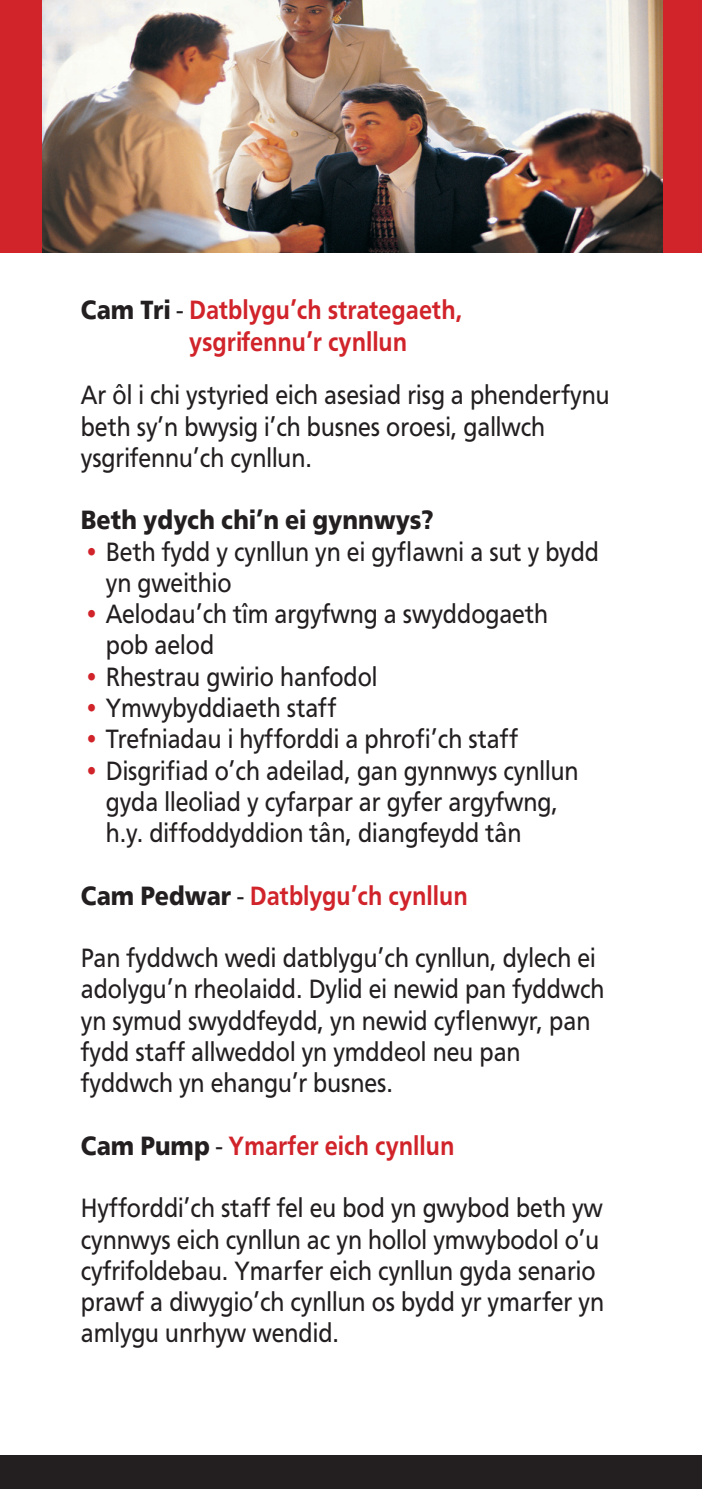
<style>
.page{position:relative;width:702px;height:1489px;background:#fff}
.page>*{position:absolute;margin:0;border:0;box-sizing:border-box;transform-origin:0 0}
.t1{font:27.5px "Frutus T";color:#231f20;scale:.89 1}
.t2{font:500 27.5px "Frutus T";color:#d1232a;scale:.89 1}
.t3{font:700 27.5px "Frutus T";color:#231f20;scale:.89 1}
.s1{font-weight:700;color:#231f20}
.s2{font-weight:400;color:#231f20}
.s3{color:#d1232a}
</style>
<div class="page">
<div style="left:0;top:0;width:44px;height:252px;background:#d1232a"></div>
<div style="left:660px;top:0;width:42px;height:252px;background:#d1232a"></div>
<img style="left:43px;top:0;width:619px;height:252px">
<div style="left:0;top:1455px;width:702px;height:33px;background:#231f20"></div>
<p class="t2" style="left:81px;top:294px;width:430px"><span class="s1">Cam Tri</span> <span class="s2">-</span> Datblygu’ch strategaeth,</p>
<p class="t2" style="left:189px;top:325px;width:246px">ysgrifennu’r cynllun</p>
<p class="t1" style="left:81px;top:379px;width:595px">Ar ôl i chi ystyried eich asesiad risg a phenderfynu</p>
<p class="t1" style="left:81px;top:410px;width:523px">beth sy’n bwysig i’ch busnes oroesi, gallwch</p>
<p class="t1" style="left:81px;top:441px;width:261px">ysgrifennu’ch cynllun.</p>
<p class="t3" style="left:81px;top:504px;width:398px">Beth ydych chi’n ei gynnwys?</p>
<p class="t1" style="left:83px;top:535px;width:581px"><span class="s3">•</span> Beth fydd y cynllun yn ei gyflawni a sut y bydd</p>
<p class="t1" style="left:106px;top:566px;width:143px">yn gweithio</p>
<p class="t1" style="left:83px;top:598px;width:523px"><span class="s3">•</span> Aelodau’ch tîm argyfwng a swyddogaeth</p>
<p class="t1" style="left:106px;top:629px;width:123px">pob aelod</p>
<p class="t1" style="left:83px;top:660px;width:332px"><span class="s3">•</span> Rhestrau gwirio hanfodol</p>
<p class="t1" style="left:83px;top:691px;width:286px"><span class="s3">•</span> Ymwybyddiaeth staff</p>
<p class="t1" style="left:83px;top:723px;width:490px"><span class="s3">•</span> Trefniadau i hyfforddi a phrofi’ch staff</p>
<p class="t1" style="left:83px;top:754px;width:558px"><span class="s3">•</span> Disgrifiad o’ch adeilad, gan gynnwys cynllun</p>
<p class="t1" style="left:106px;top:785px;width:509px">gyda lleoliad y cyfarpar ar gyfer argyfwng,</p>
<p class="t1" style="left:106px;top:816px;width:468px">h.y. diffoddyddion tân, diangfeydd tân</p>
<p class="t2" style="left:81px;top:879px;width:436px"><span class="s1">Cam Pedwar</span> <span class="s2">-</span> Datblygu’ch cynllun</p>
<p class="t1" style="left:81px;top:941px;width:580px">Pan fyddwch wedi datblygu’ch cynllun, dylech ei</p>
<p class="t1" style="left:81px;top:973px;width:590px">adolygu’n rheolaidd. Dylid ei newid pan fyddwch</p>
<p class="t1" style="left:81px;top:1004px;width:574px">yn symud swyddfeydd, yn newid cyflenwyr, pan</p>
<p class="t1" style="left:81px;top:1035px;width:495px">fydd staff allweddol yn ymddeol neu pan</p>
<p class="t1" style="left:81px;top:1066px;width:352px">fyddwch yn ehangu’r busnes.</p>
<p class="t2" style="left:81px;top:1129px;width:421px"><span class="s1">Cam Pump</span> <span class="s2">-</span> Ymarfer eich cynllun</p>
<p class="t1" style="left:81px;top:1191px;width:588px">Hyfforddi’ch staff fel eu bod yn gwybod beth yw</p>
<p class="t1" style="left:81px;top:1223px;width:584px">cynnwys eich cynllun ac yn hollol ymwybodol o’u</p>
<p class="t1" style="left:81px;top:1254px;width:580px">cyfrifoldebau. Ymarfer eich cynllun gyda senario</p>
<p class="t1" style="left:81px;top:1285px;width:589px">prawf a diwygio’ch cynllun os bydd yr ymarfer yn</p>
<p class="t1" style="left:81px;top:1316px;width:291px">amlygu unrhyw wendid.</p>
</div>
